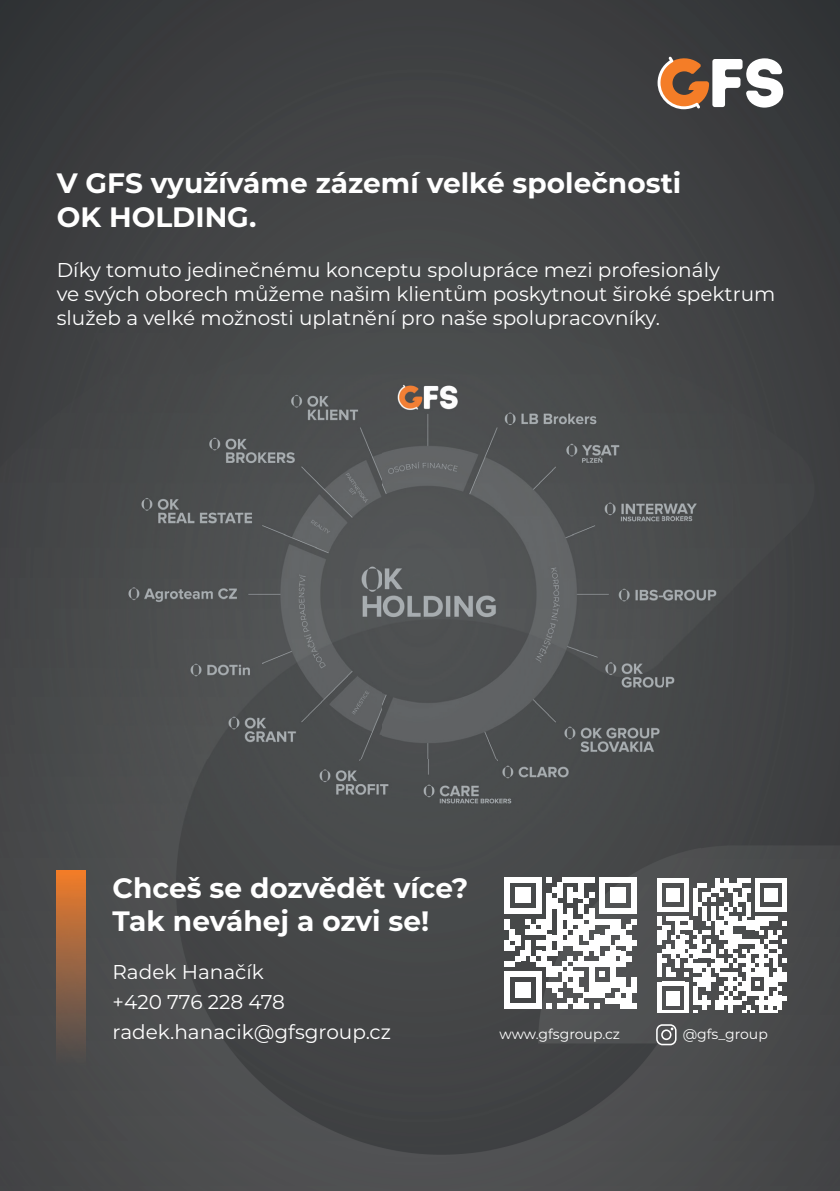
<style>
.page{position:relative;width:840px;height:1191px;background:#fff}
.page>*{position:absolute;margin:0;border:0;box-sizing:border-box;transform-origin:0 0}
.t1{font:700 28px/33.6px "Montserrat";color:#fff}
.t2{font:20px/24px "Montserrat";color:#fff}
.t3{font:14px "Montserrat";color:#fff}
</style>
<div class="page">
<img style="left:0;top:0;width:699px;height:350px">
<img style="left:699px;top:0;width:140px;height:1191px">
<div style="left:0;top:350px;width:139px;height:841px;background:#464749"></div>
<div style="left:139px;top:350px;width:561px;height:24px;background:#494b4c"></div>
<img style="left:139px;top:823px;width:561px;height:368px">
<img style="left:104px;top:374px;width:627px;height:449px">
<img style="left:57px;top:870px;width:28px;height:196px">
<svg style="left:653px;top:56px;width:129px;height:59px"></svg>
<svg style="left:504px;top:877px;width:132px;height:131px"></svg>
<svg style="left:657px;top:878px;width:128px;height:134px"></svg>
<svg style="left:655px;top:1024px;width:21px;height:21px"></svg>
<h1 class="t1" style="left:57px;top:165px;width:625px">V GFS využíváme zázemí velké společnosti<br>OK HOLDING.</h1>
<p class="t2" style="left:57px;top:258px;width:719px">Díky tomuto jedinečnému konceptu spolupráce mezi profesionály<br>ve svých oborech můžeme našim klientům poskytnout široké spektrum služeb a velké možnosti uplatnění pro naše spolupracovníky.</p>
<h1 class="t1" style="left:112px;top:869px;width:357px">Chceš se dozvědět více?<br>Tak neváhej a ozvi se!</h1>
<p class="t2" style="left:112px;top:956px;width:280px;line-height:30px">Radek Hanačík<br>+420 776 228 478 radek.hanacik@gfsgroup.cz</p>
<p class="t3" style="left:499px;top:1024px;width:122px">www.gfsgroup.cz</p>
<p class="t3" style="left:682px;top:1024px;width:86px">@gfs_group</p>
</div>
